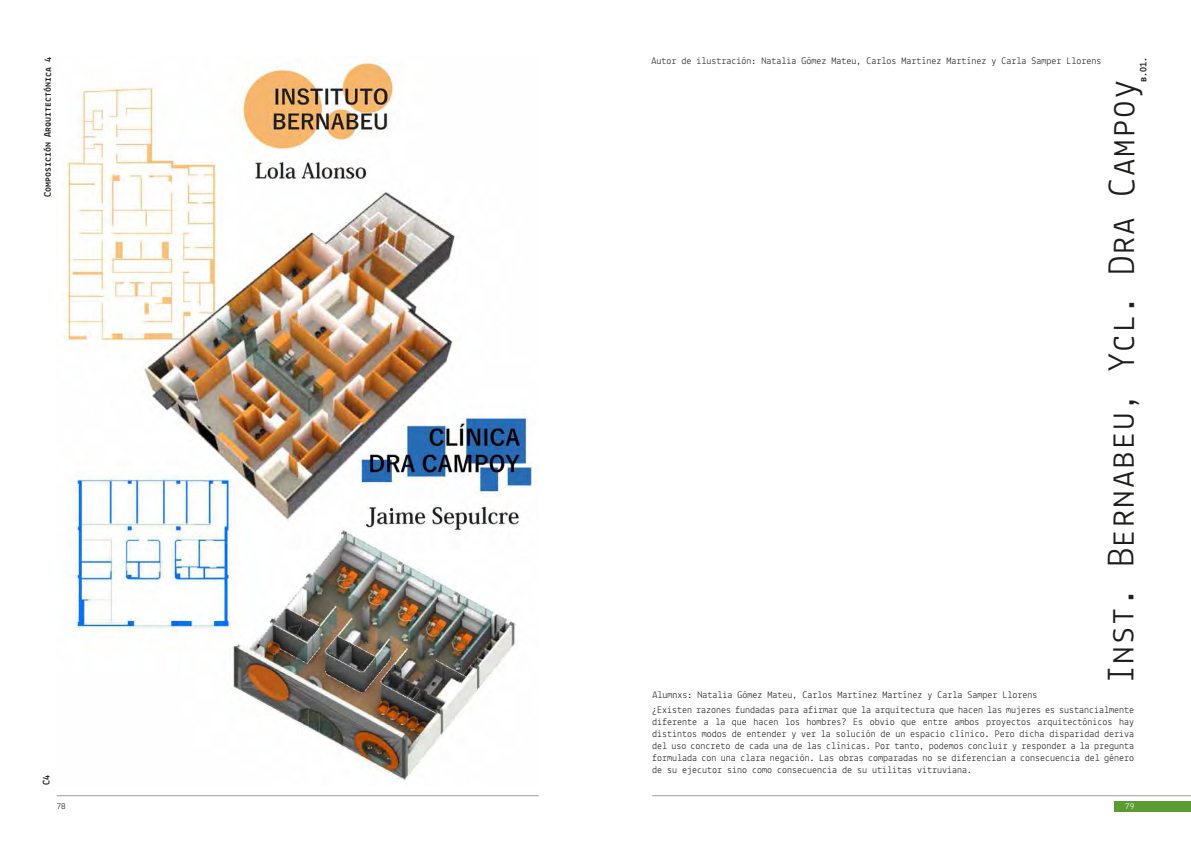
<style>
.page{position:relative;width:1191px;height:842px;background:#fff}
.page>*{position:absolute;margin:0;border:0;box-sizing:border-box;transform-origin:0 0}
.t1{font:39px "Lekton";letter-spacing:-.005em;color:#1d1d1b}
.t2{font:10px/12px "Lekton";color:#1d1d1b;text-align:justify}
.t3{font:700 10px "Lekton";letter-spacing:-.005em;color:#1d1d1b}
.t4{font:9px "Lekton";color:#1d1d1b}
.t5{font:9px "Lekton";color:#fff}
</style>
<div class="page">
<div style="left:1114px;top:801px;width:77px;height:11px;background:#5a9c32"></div>
<hr style="left:652px;top:795px;width:539px;height:1px;background:#9c9b9b">
<hr style="left:57px;top:795px;width:482px;height:1px;background:#9c9b9b">
<img style="left:63px;top:63px;width:473px;height:718px">
<p class="t3" style="left:42px;top:197px;width:142px;rotate:-90deg">Composición Arquitectónica 4</p>
<p class="t3" style="left:40px;top:785px;width:12px;rotate:-90deg">C4</p>
<p class="t2" style="left:651px;top:55px;width:451px">Autor de ilustración: Natalia Gómez Mateu, Carlos Martínez Martínez y Carla Samper Llorens</p>
<p class="t3" style="left:1137px;top:82px;width:27px;rotate:-90deg">b.01.</p>
<h1 class="t1" style="left:1097px;top:684px;width:606px;rotate:-90deg">Inst. Bernabeu, Ycl. Dra Campoy</h1>
<p class="t2" style="left:652px;top:704px;width:483px">¿Existen razones fundadas para afirmar que la arquitectura que hacen las mujeres es sustancialmente diferente a la que hacen los hombres? Es obvio que entre ambos proyectos arquitectónicos hay distintos modos de entender y ver la solución de un espacio clínico. Pero dicha disparidad deriva del uso concreto de cada una de las clínicas. Por tanto, podemos concluir y responder a la pregunta formulada con una clara negación. Las obras comparadas no se diferencian a consecuencia del género de su ejecutor sino como consecuencia de su utilitas vitruviana.</p>
<p class="t2" style="left:652px;top:688px;width:386px">Alumnxs: Natalia Gómez Mateu, Carlos Martínez Martínez y Carla Samper Llorens</p>
<p class="t4" style="left:57px;top:800px;width:10px">78</p>
<p class="t5" style="left:1125px;top:800px;width:10px">79</p>
</div>
